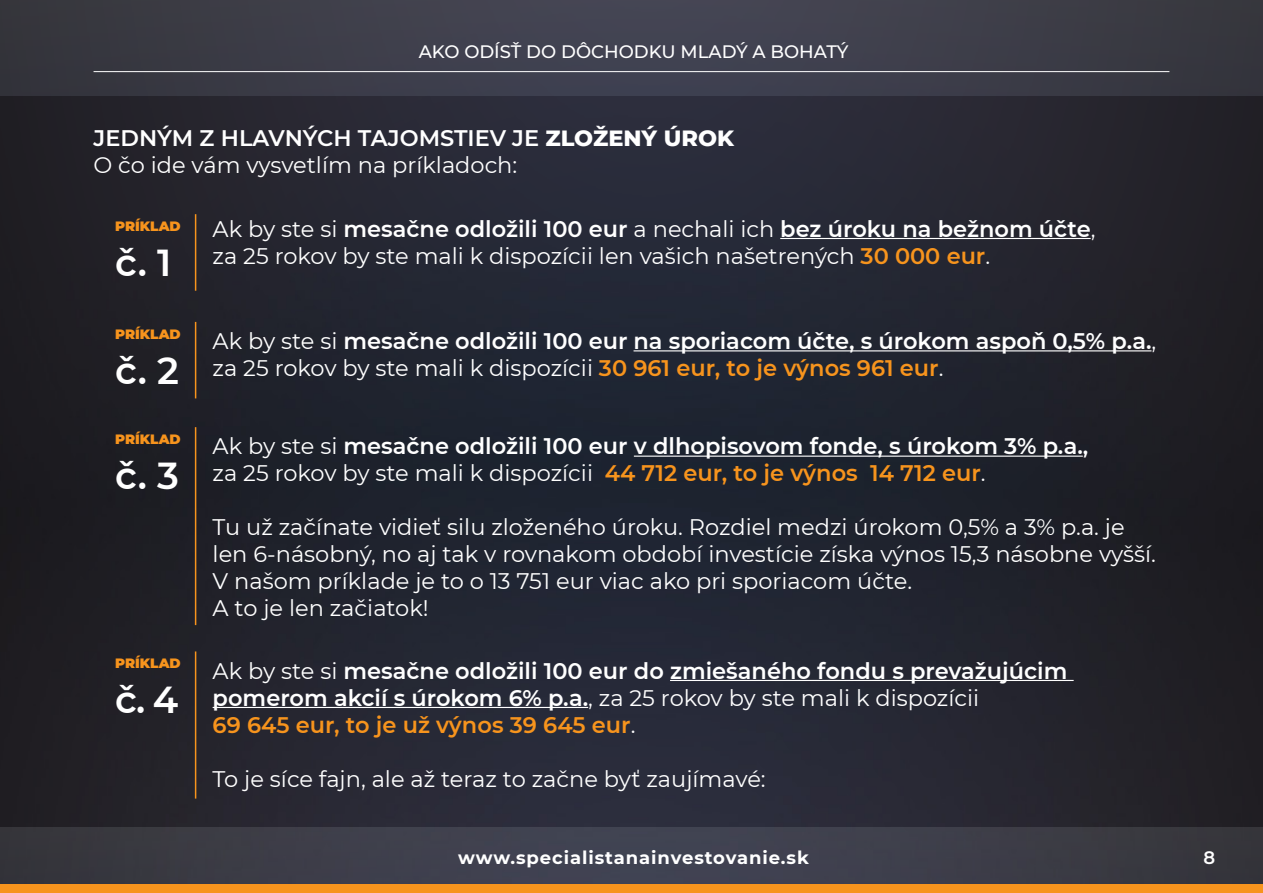
<style>
.page{position:relative;width:1263px;height:893px;background:#fff}
.page>*{position:absolute;margin:0;border:0;box-sizing:border-box;transform-origin:0 0}
.t1{font:600 37.5px "Montserrat";color:#fff}
.t2{font:22.5px/27px "Montserrat";color:#fff}
.t3{font:600 22.5px/27px "Montserrat";color:#fff}
.t4{font:700 18px "Montserrat";letter-spacing:.05em;color:#fff}
.t5{font:500 18px "Montserrat";color:#fff}
.t6{font:600 18px "Montserrat";color:#fff}
.t7{font:900 13.5px "Montserrat";color:#f7941d}
.s1{font-weight:600}
.s2{font-weight:800}
.s3{font-weight:600;color:#f7941d}
.s4{font-weight:400}
.s5{color:#f7941d}
</style>
<div class="page">
<img style="left:0;top:267px;width:630px;height:560px">
<img style="left:630px;top:267px;width:633px;height:560px">
<img style="left:0;top:96px;width:1263px;height:171px">
<svg style="left:0;top:827px;width:1263px;height:57px;background:#3c3d48"></svg>
<div style="left:0;top:884px;width:1263px;height:9px;background:#f7941d"></div>
<svg style="left:0;top:0;width:1263px;height:96px;background:#3c3d48"></svg>
<hr style="left:94px;top:71px;width:1075px;height:1px;background:#fff">
<hr style="left:780px;top:238px;width:311px;height:1px;background:#fff">
<hr style="left:633px;top:350px;width:518px;height:1px;background:#fff">
<hr style="left:634px;top:456px;width:449px;height:1px;background:#fff">
<hr style="left:670px;top:680px;width:404px;height:1px;background:#fff">
<hr style="left:213px;top:707px;width:375px;height:1px;background:#fff">
<hr style="left:195px;top:214px;width:1px;height:77px;background:#f7941d">
<hr style="left:195px;top:322px;width:1px;height:76px;background:#f7941d">
<hr style="left:195px;top:427px;width:1px;height:198px;background:#f7941d">
<hr style="left:195px;top:651px;width:1px;height:148px;background:#f7941d">
<p class="t5" style="left:419px;top:39px;width:431px">AKO ODÍSŤ DO DÔCHODKU MLADÝ A BOHATÝ</p>
<p class="t2" style="left:94px;top:124px;width:642px"><span class="s1">JEDNÝM Z HLAVNÝCH TAJOMSTIEV JE</span> <span class="s2">ZLOŽENÝ ÚROK<br></span>O čo ide vám vysvetlím na príkladoch:</p>
<p class="t7" style="left:115px;top:216px;width:67px">PRÍKLAD</p>
<h1 class="t1" style="left:115px;top:236px;width:58px">č. 1</h1>
<p class="t7" style="left:115px;top:324px;width:67px">PRÍKLAD</p>
<h1 class="t1" style="left:115px;top:344px;width:65px">č. 2</h1>
<p class="t7" style="left:115px;top:429px;width:67px">PRÍKLAD</p>
<h1 class="t1" style="left:115px;top:449px;width:65px">č. 3</h1>
<p class="t7" style="left:115px;top:653px;width:67px">PRÍKLAD</p>
<h1 class="t1" style="left:115px;top:673px;width:65px">č. 4</h1>
<p class="t2" style="left:213px;top:215px;width:884px">Ak by ste si <span class="s1">mesačne odložili 100 eur</span> a nechali ich <span class="s1">bez úroku na bežnom účte</span>, za 25 rokov by ste mali k dispozícii len vašich našetrených <span class="s3">30 000 eur</span>.</p>
<p class="t3" style="left:213px;top:327px;width:945px"><span class="s4">Ak by ste si</span> mesačne odložili 100 eur na sporiacom účte, s úrokom aspoň 0,5% p.a.<span class="s4">, za 25 rokov by ste mali k dispozícii</span> <span class="s5">30 961 eur, to je výnos 961 eur</span><span class="s4">.</span></p>
<p class="t3" style="left:213px;top:432px;width:877px"><span class="s4">Ak by ste si</span> mesačne odložili 100 eur v dlhopisovom fonde, s úrokom 3% p.a., <span class="s4">za 25 rokov by ste mali k dispozícii</span> <span class="s5">44 712 eur, to je výnos 14 712 eur</span><span class="s4">.</span></p>
<p class="t2" style="left:213px;top:513px;width:945px">Tu už začínate vidieť silu zloženého úroku. Rozdiel medzi úrokom 0,5% a 3% p.a. je len 6-násobný, no aj tak v rovnakom období investície získa výnos 15,3 násobne vyšší.<br>V našom príklade je to o 13 751 eur viac ako pri sporiacom účte.<br>A to je len začiatok!</p>
<p class="t3" style="left:213px;top:656px;width:856px"><span class="s4">Ak by ste si</span> mesačne odložili 100 eur do zmiešaného fondu s prevažujúcim pomerom akcií s úrokom 6% p.a.<span class="s4">, za 25 rokov by ste mali k dispozícii<br></span><span class="s5">69 645 eur, to je už výnos 39 645 eur</span><span class="s4">.</span></p>
<p class="t2" style="left:213px;top:764px;width:555px">To je síce fajn, ale až teraz to začne byť zaujímavé:</p>
<p class="t4" style="left:458px;top:844px;width:352px">www.specialistanainvestovanie.sk</p>
<p class="t6" style="left:1203px;top:844px;width:13px">8</p>
</div>
